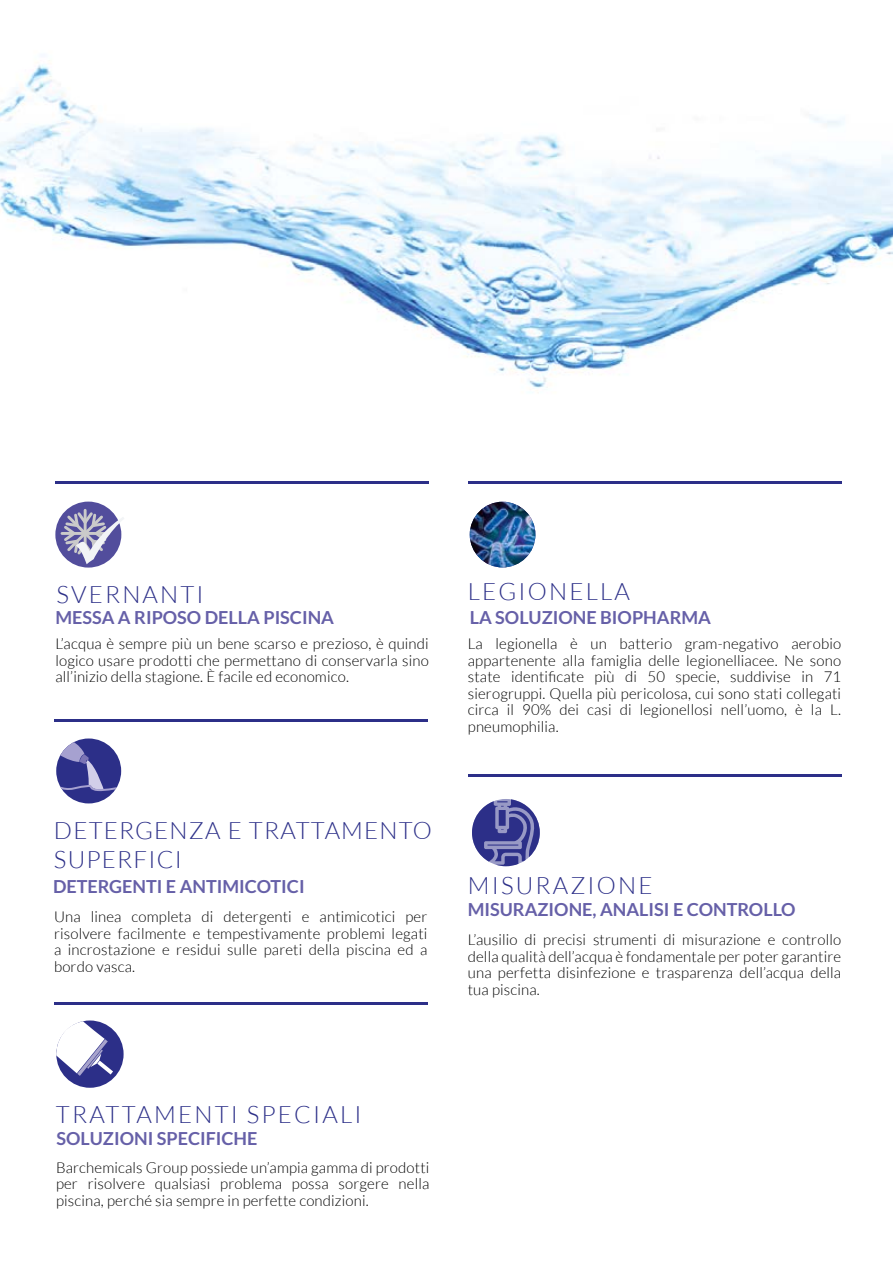
<style>
.page{position:relative;width:893px;height:1263px;background:#fff}
.page>*{position:absolute;margin:0;border:0;box-sizing:border-box;transform-origin:0 0}
.t1{font:300 24px "Lato";letter-spacing:.09em;color:#2c2f88}
.t2{font:300 24px/28.8px "Lato";letter-spacing:.05em;color:#2c2f88}
.t3{font:700 18px "Lato";color:#6660a8}
.t4{font:300 15px/16.5px "Lato";letter-spacing:.01em;color:#000;text-align:justify}
</style>
<div class="page">
<img style="left:0;top:64px;width:893px;height:504px">
<hr style="left:54px;top:719px;width:373px;height:2px;background:#2c2f88">
<hr style="left:54px;top:1002px;width:373px;height:3px;background:#2c2f88">
<hr style="left:55px;top:481px;width:374px;height:3px;background:#2c2f88">
<hr style="left:468px;top:774px;width:373px;height:3px;background:#2c2f88">
<hr style="left:468px;top:481px;width:373px;height:3px;background:#2c2f88">
<div style="left:55px;top:502px;width:66px;height:66px;background:#524d9c;border-radius:50%"></div>
<svg style="left:61px;top:510px;width:64px;height:54px"></svg>
<div style="left:56px;top:738px;width:65px;height:65px;background:#2c2f88;border-radius:50%"></div>
<svg style="left:56px;top:740px;width:65px;height:53px"></svg>
<div style="left:56px;top:1020px;width:68px;height:68px;background:#2c2f88;border-radius:50%"></div>
<svg style="left:56px;top:1021px;width:57px;height:55px"></svg>
<img style="left:470px;top:502px;width:65px;height:65px;border-radius:33px">
<svg style="left:472px;top:799px;width:68px;height:67px"></svg>
<h1 class="t1" style="left:57px;top:582px;width:149px">SVERNANTI</h1>
<h1 class="t1" style="left:468px;top:579px;width:164px">LEGIONELLA</h1>
<p class="t3" style="left:55px;top:607px;width:280px">MESSA A RIPOSO DELLA PISCINA</p>
<p class="t3" style="left:470px;top:607px;width:243px">LA SOLUZIONE BIOPHARMA</p>
<p class="t4" style="left:55px;top:635px;width:375px">L’acqua è sempre più un bene scarso e prezioso, è quindi logico usare prodotti che permettano di conservarla sino all’inizio della stagione. È facile ed economico.</p>
<h1 class="t2" style="left:54px;top:816px;width:379px">DETERGENZA E TRATTAMENTO<br>SUPERFICI</h1>
<p class="t3" style="left:53px;top:876px;width:253px">DETERGENTI E ANTIMICOTICI</p>
<p class="t4" style="left:54px;top:908px;width:375px">Una linea completa di detergenti e antimicotici per risolvere facilmente e tempestivamente problemi legati a incrostazione e residui sulle pareti della piscina ed a bordo vasca.</p>
<p class="t4" style="left:468px;top:635px;width:375px">La legionella è un batterio gram-negativo aerobio appartenente alla famiglia delle legionelliacee. Ne sono state identificate più di 50 specie, suddivise in 71 sierogruppi. Quella più pericolosa, cui sono stati collegati circa il 90% dei casi di legionellosi nell’uomo, è la L. pneumophilia.</p>
<h1 class="t1" style="left:468px;top:872px;width:186px">MISURAZIONE</h1>
<p class="t3" style="left:468px;top:899px;width:329px">MISURAZIONE, ANALISI E CONTROLLO</p>
<p class="t4" style="left:468px;top:931px;width:375px">L’ausilio di precisi strumenti di misurazione e controllo della qualità dell’acqua è fondamentale per poter garantire una perfetta disinfezione e trasparenza dell’acqua della tua piscina.</p>
<h1 class="t1" style="left:56px;top:1101px;width:307px">TRATTAMENTI SPECIALI</h1>
<p class="t3" style="left:57px;top:1128px;width:202px">SOLUZIONI SPECIFICHE</p>
<p class="t4" style="left:56px;top:1159px;width:375px">Barchemicals Group possiede un’ampia gamma di prodotti per risolvere qualsiasi problema possa sorgere nella piscina, perché sia sempre in perfette condizioni.</p>
</div>
